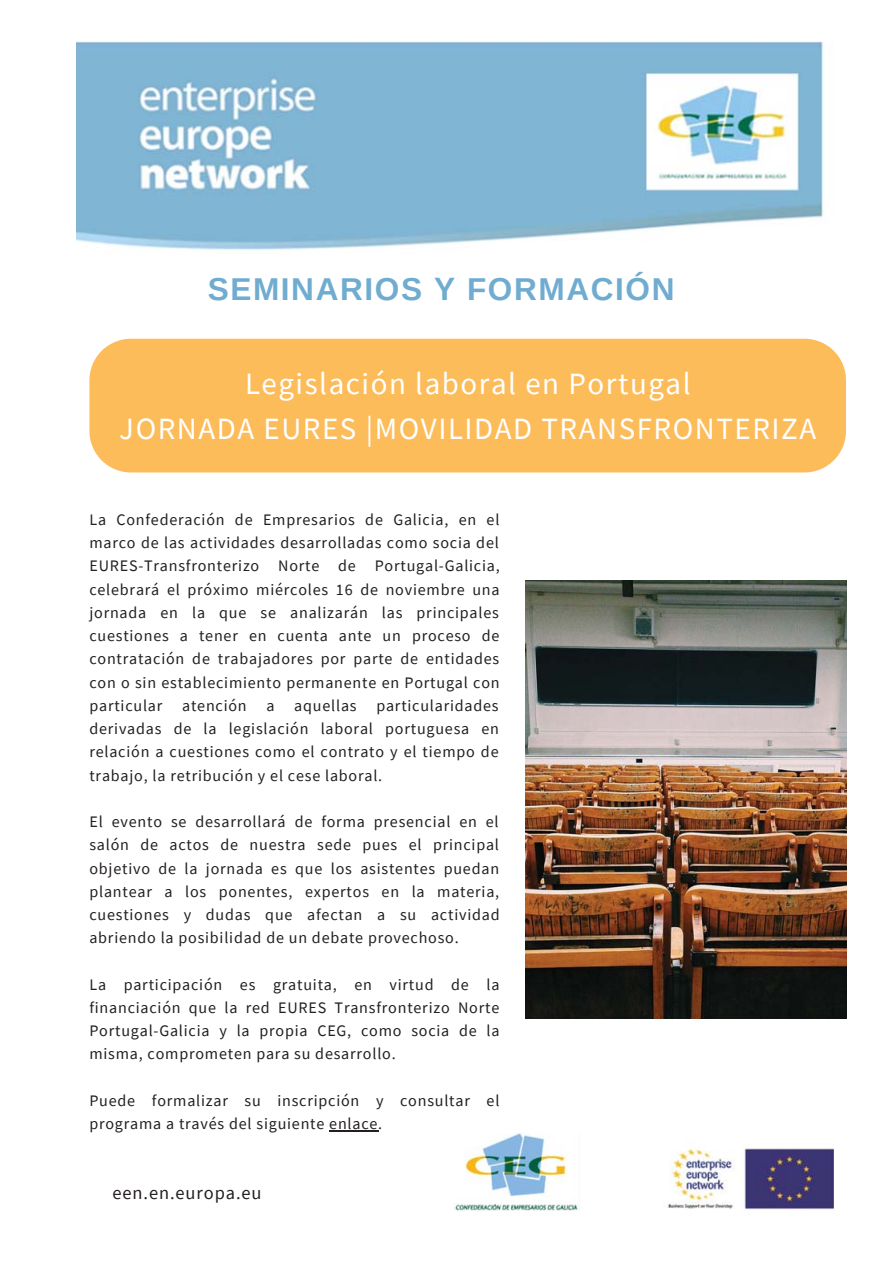
<style>
.page{position:relative;width:893px;height:1263px;background:#fff}
.page>*{position:absolute;margin:0;border:0;box-sizing:border-box;transform-origin:0 0}
.t1{font:700 31.65px "Arimo";letter-spacing:.05em;color:#70acd0}
.t2{font:30.9px/45px "Source Sans Pro";letter-spacing:.05em;color:#fff;text-align:center}
.t3{font:18.45px "Source Sans Pro";letter-spacing:.05em;color:#231f20}
.t4{font:16.05px/23.2px "Source Sans Pro";letter-spacing:.05em;color:#231f20;text-align:justify}
</style>
<div class="page">
<img style="left:76px;top:41px;width:749px;height:209px">
<div style="left:89px;top:339px;width:757px;height:133px;background:#fdbc5a"></div>
<img style="left:667px;top:1146px;width:166px;height:64px">
<img style="left:453px;top:1134px;width:126px;height:77px">
<img style="left:526px;top:581px;width:320px;height:438px">
<hr style="left:329px;top:1130px;width:49px;height:1px;background:#231f20">
<h1 class="t1" style="left:208px;top:272px;width:468px">SEMINARIOS Y FORMACIÓN</h1>
<h2 class="t2" style="left:119px;top:360px;width:698px">Legislación laboral en Portugal<br>JORNADA EURES |MOVILIDAD TRANSFRONTERIZA</h2>
<p class="t4" style="left:89px;top:508px;width:412px">La Confederación de Empresarios de Galicia, en el marco de las actividades desarrolladas como socia del EURES-Transfronterizo Norte de Portugal-Galicia, celebrará el próximo miércoles 16 de noviembre una jornada en la que se analizarán las principales cuestiones a tener en cuenta ante un proceso de contratación de trabajadores por parte de entidades con o sin establecimiento permanente en Portugal con particular atención a aquellas particularidades derivadas de la legislación laboral portuguesa en relación a cuestiones como el contrato y el tiempo de trabajo, la retribución y el cese laboral.</p>
<p class="t4" style="left:89px;top:810px;width:412px">El evento se desarrollará de forma presencial en el salón de actos de nuestra sede pues el principal objetivo de la jornada es que los asistentes puedan plantear a los ponentes, expertos en la materia, cuestiones y dudas que afectan a su actividad abriendo la posibilidad de un debate provechoso.</p>
<p class="t4" style="left:89px;top:972px;width:412px">La participación es gratuita, en virtud de la financiación que la red EURES Transfronterizo Norte Portugal-Galicia y la propia CEG, como socia de la misma, comprometen para su desarrollo.</p>
<p class="t4" style="left:89px;top:1089px;width:411px">Puede formalizar su inscripción y consultar el programa a través del siguiente enlace.</p>
<p class="t3" style="left:112px;top:1181px;width:151px">een.en.europa.eu</p>
</div>
